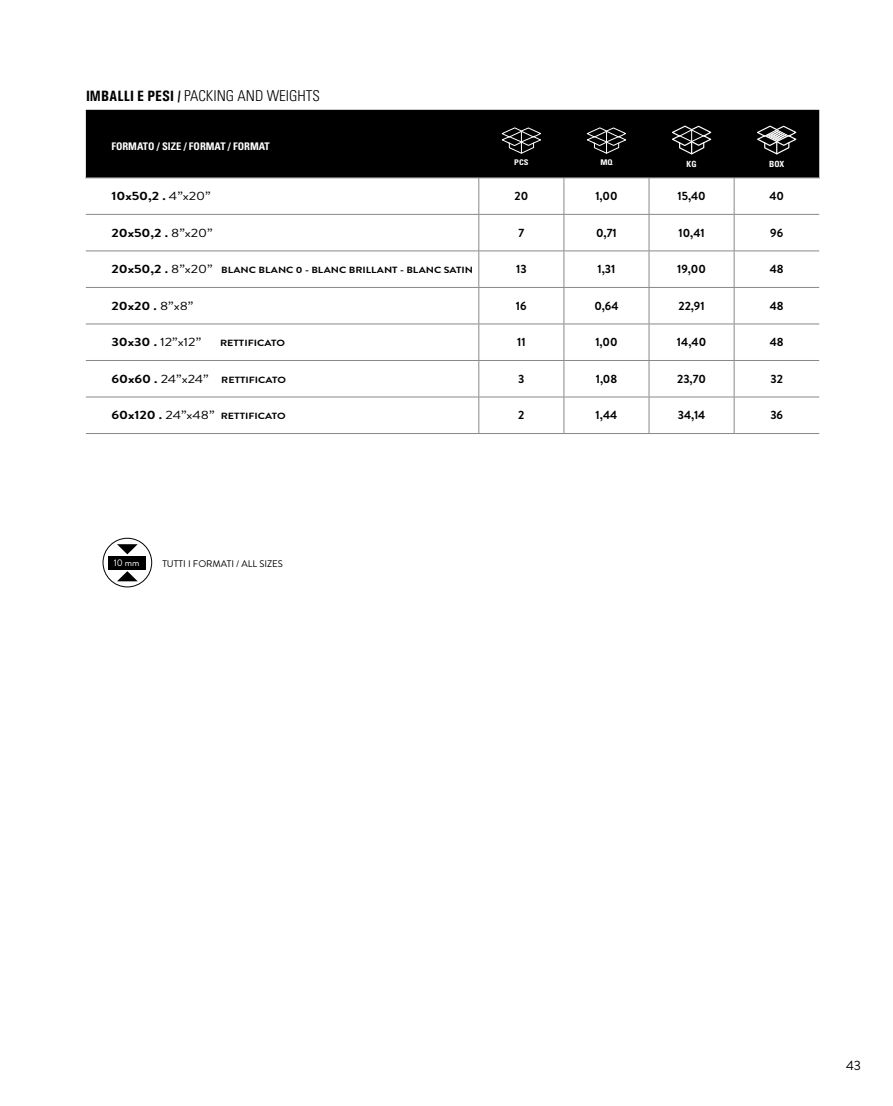
<style>
.page{position:relative;width:893px;height:1106px;background:#fff}
.page>*{position:absolute;margin:0;border:0;box-sizing:border-box;transform-origin:0 0}
.t1{font:300 condensed 15px "Univers";color:#000}
.t2{font:13.5px "Brandon Grotesque";color:#000}
.t3{font:700 12px "Brandon Grotesque";color:#000}
.t4{font:700 12px "Brandon Grotesque";color:#000;scale:1.19 1}
.t5{font:12px "Brandon Grotesque";color:#000;scale:1.19 1}
.t6{font:700 condensed 10.5px "Univers";color:#fff}
.t7{font:9.6px "Brandon Grotesque";color:#000}
.t8{font:9.6px "Brandon Grotesque";color:#fff}
.t9{font:700 9px "Brandon Grotesque";color:#000;scale:1.19 1}
.t10{font:700 condensed 8.55px "Univers";color:#fff}
.t11{font:700 condensed 7.8px "Univers";color:#fff;scale:1.09 1}
.s1{font-family:"Univers Condensed";font-weight:700;font-stretch:normal}
.s2{font-weight:400}
.s3{font-size:12px}
.s4{font-weight:400;font-size:12px}
.s5{font-weight:700}
</style>
<div class="page">
<div style="left:86px;top:110px;width:733px;height:67px;background:#000"></div>
<hr style="left:85px;top:177px;width:394px;height:1px;background:#888">
<hr style="left:479px;top:177px;width:85px;height:1px;background:#888">
<hr style="left:564px;top:177px;width:85px;height:1px;background:#888">
<hr style="left:649px;top:177px;width:85px;height:1px;background:#888">
<hr style="left:734px;top:177px;width:86px;height:1px;background:#888">
<hr style="left:86px;top:250px;width:393px;height:1px;background:#888">
<hr style="left:479px;top:250px;width:85px;height:1px;background:#888">
<hr style="left:564px;top:250px;width:85px;height:1px;background:#888">
<hr style="left:649px;top:250px;width:85px;height:1px;background:#888">
<hr style="left:734px;top:250px;width:85px;height:1px;background:#888">
<hr style="left:86px;top:287px;width:393px;height:1px;background:#888">
<hr style="left:479px;top:287px;width:85px;height:1px;background:#888">
<hr style="left:564px;top:287px;width:85px;height:1px;background:#888">
<hr style="left:649px;top:287px;width:85px;height:1px;background:#888">
<hr style="left:734px;top:287px;width:85px;height:1px;background:#888">
<hr style="left:86px;top:324px;width:393px;height:1px;background:#888">
<hr style="left:479px;top:324px;width:85px;height:1px;background:#888">
<hr style="left:564px;top:324px;width:85px;height:1px;background:#888">
<hr style="left:649px;top:324px;width:85px;height:1px;background:#888">
<hr style="left:734px;top:324px;width:85px;height:1px;background:#888">
<hr style="left:478px;top:178px;width:1px;height:36px;background:#888">
<hr style="left:564px;top:178px;width:1px;height:36px;background:#888">
<hr style="left:649px;top:178px;width:1px;height:36px;background:#888">
<hr style="left:734px;top:178px;width:1px;height:36px;background:#888">
<hr style="left:478px;top:215px;width:1px;height:35px;background:#888">
<hr style="left:564px;top:215px;width:1px;height:35px;background:#888">
<hr style="left:649px;top:215px;width:1px;height:35px;background:#888">
<hr style="left:734px;top:215px;width:1px;height:35px;background:#888">
<hr style="left:478px;top:251px;width:1px;height:36px;background:#888">
<hr style="left:564px;top:251px;width:1px;height:36px;background:#888">
<hr style="left:649px;top:251px;width:1px;height:36px;background:#888">
<hr style="left:734px;top:251px;width:1px;height:36px;background:#888">
<hr style="left:478px;top:288px;width:1px;height:36px;background:#888">
<hr style="left:564px;top:288px;width:1px;height:36px;background:#888">
<hr style="left:649px;top:288px;width:1px;height:36px;background:#888">
<hr style="left:734px;top:288px;width:1px;height:36px;background:#888">
<hr style="left:478px;top:324px;width:1px;height:36px;background:#888">
<hr style="left:564px;top:324px;width:1px;height:36px;background:#888">
<hr style="left:649px;top:324px;width:1px;height:36px;background:#888">
<hr style="left:734px;top:324px;width:1px;height:36px;background:#888">
<hr style="left:86px;top:214px;width:393px;height:1px;background:#888">
<hr style="left:479px;top:214px;width:85px;height:1px;background:#888">
<hr style="left:564px;top:214px;width:85px;height:1px;background:#888">
<hr style="left:649px;top:214px;width:85px;height:1px;background:#888">
<hr style="left:734px;top:214px;width:85px;height:1px;background:#888">
<hr style="left:86px;top:360px;width:393px;height:1px;background:#888">
<hr style="left:479px;top:360px;width:85px;height:1px;background:#888">
<hr style="left:564px;top:360px;width:85px;height:1px;background:#888">
<hr style="left:649px;top:360px;width:85px;height:1px;background:#888">
<hr style="left:734px;top:360px;width:85px;height:1px;background:#888">
<hr style="left:86px;top:397px;width:393px;height:1px;background:#888">
<hr style="left:479px;top:397px;width:85px;height:1px;background:#888">
<hr style="left:564px;top:397px;width:85px;height:1px;background:#888">
<hr style="left:649px;top:397px;width:85px;height:1px;background:#888">
<hr style="left:734px;top:397px;width:85px;height:1px;background:#888">
<hr style="left:86px;top:433px;width:393px;height:1px;background:#888">
<hr style="left:479px;top:433px;width:85px;height:1px;background:#888">
<hr style="left:564px;top:433px;width:85px;height:1px;background:#888">
<hr style="left:649px;top:433px;width:85px;height:1px;background:#888">
<hr style="left:734px;top:433px;width:85px;height:1px;background:#888">
<hr style="left:478px;top:361px;width:1px;height:36px;background:#888">
<hr style="left:564px;top:361px;width:1px;height:36px;background:#888">
<hr style="left:649px;top:361px;width:1px;height:36px;background:#888">
<hr style="left:734px;top:361px;width:1px;height:36px;background:#888">
<hr style="left:478px;top:397px;width:1px;height:36px;background:#888">
<hr style="left:564px;top:397px;width:1px;height:36px;background:#888">
<hr style="left:649px;top:397px;width:1px;height:36px;background:#888">
<hr style="left:734px;top:397px;width:1px;height:36px;background:#888">
<svg style="left:500px;top:127px;width:43px;height:27px"></svg>
<svg style="left:585px;top:127px;width:43px;height:27px"></svg>
<svg style="left:670px;top:125px;width:43px;height:30px"></svg>
<svg style="left:755px;top:125px;width:43px;height:30px"></svg>
<div style="left:103px;top:538px;width:49px;height:49px;border:1px solid #000;border-radius:50%"></div>
<svg style="left:117px;top:544px;width:21px;height:10px"></svg>
<svg style="left:117px;top:571px;width:21px;height:10px"></svg>
<div style="left:108px;top:556px;width:38px;height:14px;background:#000"></div>
<h1 class="t1" style="left:86px;top:87px;width:235px"><span class="s1">IMBALLI E PESI /</span> PACKING AND WEIGHTS</h1>
<p class="t6" style="left:111px;top:140px;width:160px">FORMATO / SIZE / FORMAT / FORMAT</p>
<p class="t11" style="left:514px;top:157px;width:15px">PCS</p>
<p class="t11" style="left:600px;top:157px;width:13px">MQ</p>
<p class="t10" style="left:687px;top:158px;width:11px">KG</p>
<p class="t10" style="left:769px;top:158px;width:17px">BOX</p>
<h3 class="t4" style="left:111px;top:188px;width:85px">10x50,2 . <span class="s2">4”x20”</span></h3>
<h3 class="t3" style="left:514px;top:188px;width:15px">20</h3>
<h3 class="t3" style="left:595px;top:188px;width:24px">1,00</h3>
<h3 class="t3" style="left:677px;top:188px;width:30px">15,40</h3>
<h3 class="t3" style="left:769px;top:188px;width:16px">40</h3>
<h3 class="t4" style="left:111px;top:224px;width:87px">20x50,2 . <span class="s2">8”x20”</span></h3>
<h3 class="t3" style="left:518px;top:224px;width:7px">7</h3>
<h3 class="t3" style="left:596px;top:224px;width:22px">0,71</h3>
<h3 class="t3" style="left:678px;top:224px;width:28px">10,41</h3>
<h3 class="t3" style="left:770px;top:224px;width:14px">96</h3>
<p class="t9" style="left:111px;top:264px;width:306px"><span class="s3">20x50,2 .</span> <span class="s4">8”x20”</span> BLANC BLANC 0 - BLANC BRILLANT - BLANC SATIN</p>
<h3 class="t3" style="left:516px;top:261px;width:12px">13</h3>
<h3 class="t3" style="left:597px;top:261px;width:19px">1,31</h3>
<h3 class="t3" style="left:677px;top:261px;width:30px">19,00</h3>
<h3 class="t3" style="left:770px;top:261px;width:15px">48</h3>
<h3 class="t4" style="left:111px;top:297px;width:70px">20x20 . <span class="s2">8”x8”</span></h3>
<h3 class="t3" style="left:516px;top:297px;width:12px">16</h3>
<h3 class="t3" style="left:594px;top:297px;width:26px">0,64</h3>
<h3 class="t3" style="left:678px;top:297px;width:28px">22,91</h3>
<h3 class="t3" style="left:770px;top:297px;width:15px">48</h3>
<h3 class="t5" style="left:111px;top:334px;width:77px"><span class="s5">30x30 .</span> 12”x12”</h3>
<p class="t9" style="left:220px;top:337px;width:56px">RETTIFICATO</p>
<h3 class="t3" style="left:517px;top:334px;width:10px">11</h3>
<h3 class="t3" style="left:595px;top:334px;width:24px">1,00</h3>
<h3 class="t3" style="left:677px;top:334px;width:31px">14,40</h3>
<h3 class="t3" style="left:770px;top:334px;width:15px">48</h3>
<p class="t9" style="left:111px;top:373px;width:148px"><span class="s3">60x60 .</span> <span class="s4">24”x24”</span> RETTIFICATO</p>
<h3 class="t3" style="left:518px;top:370px;width:8px">3</h3>
<h3 class="t3" style="left:596px;top:370px;width:23px">1,08</h3>
<h3 class="t3" style="left:677px;top:370px;width:30px">23,70</h3>
<h3 class="t3" style="left:770px;top:370px;width:14px">32</h3>
<p class="t9" style="left:111px;top:410px;width:148px"><span class="s3">60x120 .</span> <span class="s4">24”x48”</span> RETTIFICATO</p>
<h3 class="t3" style="left:518px;top:407px;width:8px">2</h3>
<h3 class="t3" style="left:596px;top:407px;width:23px">1,44</h3>
<h3 class="t3" style="left:678px;top:407px;width:29px">34,14</h3>
<h3 class="t3" style="left:770px;top:407px;width:14px">36</h3>
<p class="t8" style="left:114px;top:555px;width:27px">10 mm</p>
<p class="t7" style="left:162px;top:557px;width:122px">TUTTI I FORMATI / ALL SIZES</p>
<h2 class="t2" style="left:846px;top:1055px;width:17px">43</h2>
</div>
